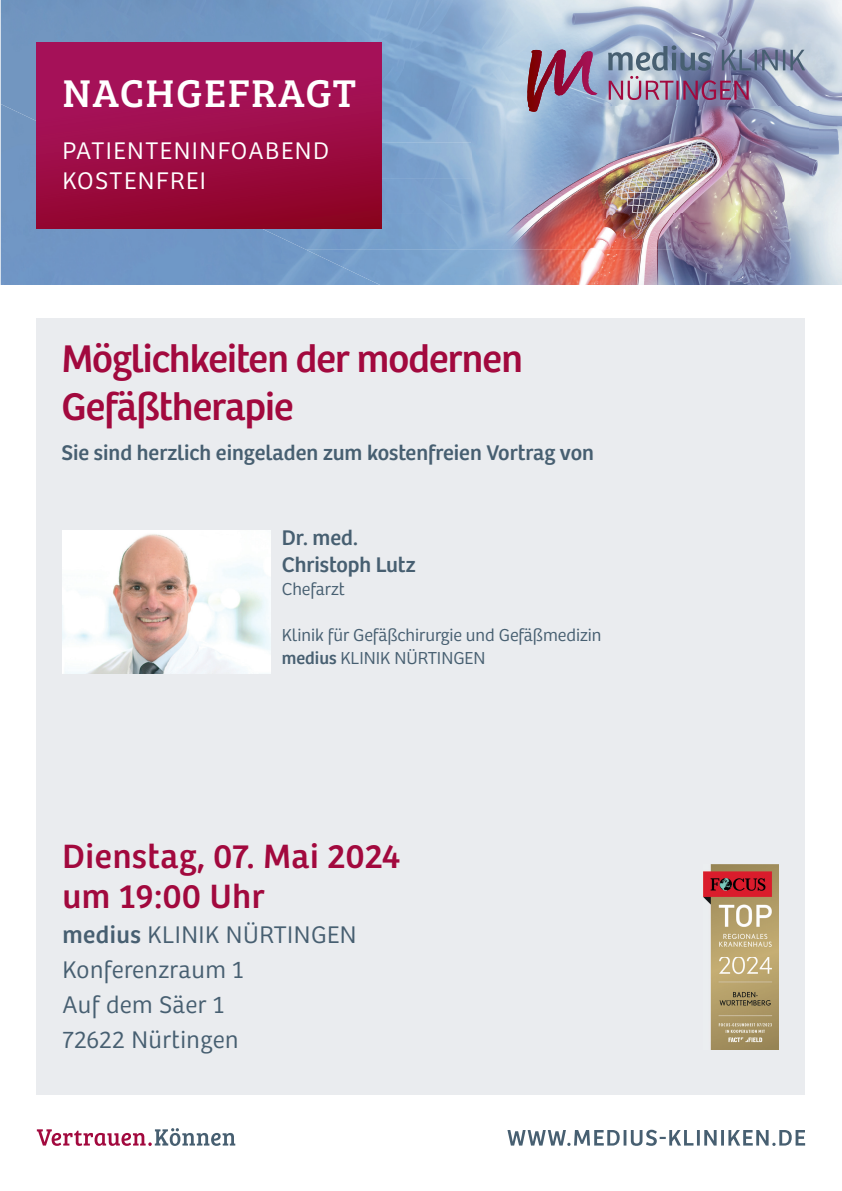
<style>
.page{position:relative;width:842px;height:1191px;background:#fff}
.page>*{position:absolute;margin:0;border:0;box-sizing:border-box;transform-origin:0 0}
.t1{font:40px/48px "Bree";letter-spacing:-.02em;color:#a2093e}
.t2{font:40px "Bree Serif";letter-spacing:.04em;color:#fff}
.t3{font:35px/40px "Bree";letter-spacing:.02em;color:#a2093e}
.t4{font:300 25px/35px "Bree";letter-spacing:.02em;color:#475f71}
.t5{font:300 25px/30px "Bree";letter-spacing:.06em;color:#fff}
.t6{font:22px/27px "Bree";color:#475f71}
.t7{font:300 18px/23px "Bree";color:#475f71}
.s1{font-weight:400}
</style>
<div class="page">
<svg style="left:0;top:0;width:306px;height:373px"></svg>
<img style="left:1px;top:0;width:807px;height:107px">
<img style="left:808px;top:0;width:34px;height:285px">
<img style="left:7px;top:107px;width:465px;height:36px">
<img style="left:472px;top:107px;width:269px;height:107px">
<img style="left:741px;top:107px;width:68px;height:178px">
<img style="left:382px;top:142px;width:90px;height:36px">
<img style="left:231px;top:214px;width:443px;height:36px">
<img style="left:674px;top:214px;width:67px;height:71px">
<img style="left:306px;top:249px;width:368px;height:36px">
<div style="left:37px;top:317px;width:768px;height:777px;background:#eaecef"></div>
<svg style="left:37px;top:1128px;width:198px;height:17px"></svg>
<svg style="left:507px;top:1129px;width:298px;height:16px"></svg>
<img style="left:704px;top:865px;width:75px;height:184px">
<img style="left:62px;top:530px;width:208px;height:143px">
<div style="left:37px;top:43px;width:345px;height:186px;background:linear-gradient(to bottom,#aa1462,#91052b)"></div>
<svg style="left:527px;top:50px;width:33px;height:62px;background:#935f75"></svg>
<svg style="left:608px;top:45px;width:197px;height:55px;background:#9190ab"></svg>
<h1 class="t2" style="left:62px;top:63px;width:295px">NACHGEFRAGT</h1>
<p class="t5" style="left:62px;top:136px;width:268px">PATIENTENINFOABEND<br>KOSTENFREI</p>
<h1 class="t1" style="left:61px;top:335px;width:463px">Möglichkeiten der modernen<br>Gefäßtherapie</h1>
<p class="t6" style="left:61px;top:439px;width:534px">Sie sind herzlich eingeladen zum kostenfreien Vortrag von</p>
<p class="t6" style="left:282px;top:525px;width:135px">Dr. med.<br>Christoph Lutz</p>
<p class="t7" style="left:282px;top:578px;width:64px">Chefarzt</p>
<p class="t7" style="left:282px;top:624px;width:321px">Klinik für Gefäßchirurgie und Gefäßmedizin <span class="s1">medius</span> KLINIK NÜRTINGEN</p>
<h2 class="t3" style="left:62px;top:836px;width:340px">Dienstag, 07. Mai 2024 um 19:00 Uhr</h2>
<p class="t4" style="left:62px;top:917px;width:296px"><span class="s1">medius</span> KLINIK NÜRTINGEN<br>Konferenzraum 1<br>Auf dem Säer 1<br>72622 Nürtingen</p>
</div>
